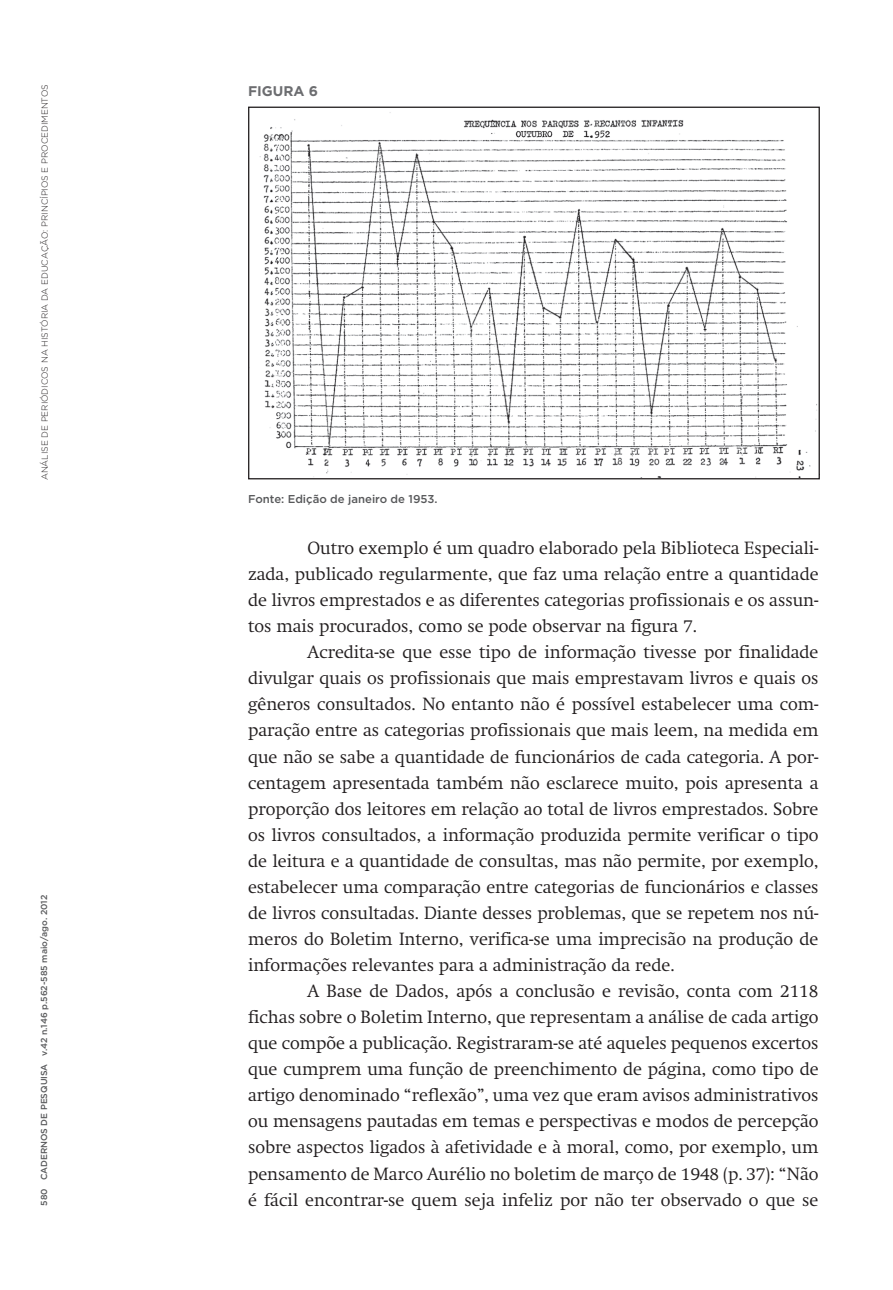
<style>
.page{position:relative;width:893px;height:1290px;background:#fff}
.page>*{position:absolute;margin:0;border:0;box-sizing:border-box;transform-origin:0 0}
.t1{font:300 17.5px/26.1px "Swift";color:#231f20;text-align:justify}
.t2{font:700 14px "Gotham HTF";color:#6c6d70}
.t3{font:500 11.38px "Gotham HTF";letter-spacing:-.005em;color:#57585a}
.t4{font:300 8.75px "Gotham HTF";color:#231f20}
.t5{font:500 8.75px "Gotham HTF";color:#57585a}
</style>
<div class="page">
<img style="left:259px;top:112px;width:558px;height:365px">
<p class="t4" style="left:40px;top:480px;width:397px;rotate:-90deg">ANÁLISE DE PERIÓDICOS NA HISTÓRIA DA EDUCAÇÃO: PRINCÍPIOS E PROCEDIMENTOS</p>
<p class="t5" style="left:39px;top:1205px;width:312px;rotate:-90deg">580 Cadernos de Pesquisa v.42 n.146 p.562-585 maio/ago. 2012</p>
<p class="t2" style="left:248px;top:83px;width:11px">FIGURA</p>
<p class="t2" style="left:309px;top:83px;width:11px">6</p>
<p class="t3" style="left:248px;top:493px;width:191px">Fonte: Edição de janeiro de 1953.</p>
<p class="t1" style="left:248px;top:535px;width:572px;text-indent:60px">Outro exemplo é um quadro elaborado pela Biblioteca Especiali&shy;zada, publicado regularmente, que faz uma relação entre a quantidade de livros emprestados e as diferentes categorias profissionais e os assun&shy;tos mais procurados, como se pode observar na figura 7.</p>
<p class="t1" style="left:248px;top:639px;width:572px;text-indent:60px">Acredita-se que esse tipo de informação tivesse por finalidade divulgar quais os profissionais que mais emprestavam livros e quais os gêneros consultados. No entanto não é possível estabelecer uma com&shy;paração entre as categorias profissionais que mais leem, na medida em que não se sabe a quantidade de funcionários de cada categoria. A por&shy;centagem apresentada também não esclarece muito, pois apresenta a proporção dos leitores em relação ao total de livros emprestados. Sobre os livros consultados, a informação produzida permite verificar o tipo de leitura e a quantidade de consultas, mas não permite, por exemplo, estabelecer uma comparação entre categorias de funcionários e classes de livros consultadas. Diante desses problemas, que se repetem nos nú&shy;meros do Boletim Interno, verifica-se uma imprecisão na produção de informações relevantes para a administração da rede.</p>
<p class="t1" style="left:248px;top:978px;width:572px;text-indent:60px">A Base de Dados, após a conclusão e revisão, conta com 2118 fichas sobre o Boletim Interno, que representam a análise de cada artigo que compõe a publicação. Registraram-se até aqueles pequenos excertos que cumprem uma função de preenchimento de página, como tipo de artigo denominado “reflexão”, uma vez que eram avisos administrativos ou mensagens pautadas em temas e perspectivas e modos de percepção sobre aspectos ligados à afetividade e à moral, como, por exemplo, um pensamento de Marco Aurélio no boletim de março de 1948 (p. 37): “Não é fácil encontrar-se quem seja infeliz por não ter observado o que se</p>
</div>
